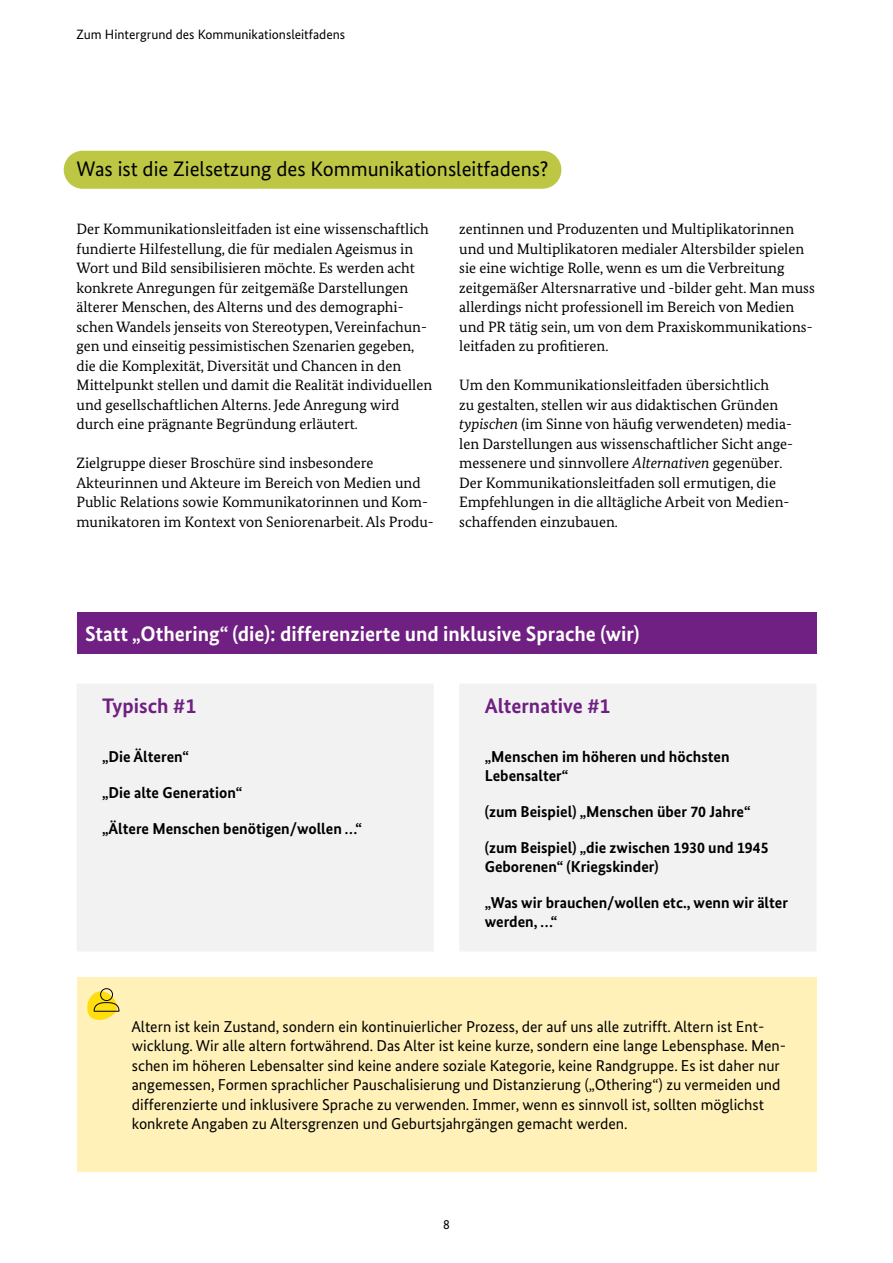
<style>
.page{position:relative;width:893px;height:1263px;background:#fff}
.page>*{position:absolute;margin:0;border:0;box-sizing:border-box;transform-origin:0 0}
.NCD_23_B-HL_H2_Bold_Italic_20_pt{font:700 21px "Bundes Sans";color:#fff}
.NCD_23_B-HL_H2-gruen-Head_1Z{font:21px "Bundes Sans";color:#000}
.SH_BundesSans_16pt{font:700 21px "Bundes Sans";color:#6f2082}
.P_Infokasten_Sans_10_pt{font:15.75px/19.5px "Bundes Sans";color:#000}
.t1{font:700 15.75px/18.9px "Bundes Sans";color:#000}
.P_Fließtext_Serif_10pt{font:15px/19.5px "Bundes Serif";color:#000}
.t2{font:13.5px "Bundes Sans";color:#000}
.s1{font-style:italic}
</style>
<div class="page">
<div style="left:64px;top:151px;width:497px;height:38px;background:#bec744;border-radius:19px"></div>
<div style="left:77px;top:612px;width:739px;height:42px;background:#6f2082"></div>
<div style="left:77px;top:684px;width:739px;height:267px;background:#f2f2f2"></div>
<div style="left:77px;top:977px;width:739px;height:195px;background:#fff1b8"></div>
<svg style="left:87px;top:988px;width:33px;height:32px"></svg>
<p class="t2" style="left:77px;top:26px;width:270px">Zum Hintergrund des Kommunikationsleitfadens</p>
<h2 class="NCD_23_B-HL_H2-gruen-Head_1Z" style="left:76px;top:155px;width:474px">Was ist die Zielsetzung des Kommunikationsleitfadens?</h2>
<p class="P_Fließtext_Serif_10pt" style="left:76px;top:219px;width:357px">Der Kommunikationsleitfaden ist eine wissenschaftlich fundierte Hilfestellung, die für medialen Ageismus in Wort und Bild sensibilisieren möchte. Es werden acht konkrete Anregungen für zeitgemäße Darstellungen älterer Menschen, des Alterns und des demographi&shy;schen Wandels jenseits von Stereotypen, Vereinfachun&shy;gen und einseitig pessimistischen Szenarien gegeben, die die Komplexität, Diversität und Chancen in den Mittelpunkt stellen und damit die Realität individuellen und gesellschaftlichen Alterns. Jede Anregung wird durch eine prägnante Begründung erläutert.</p>
<p class="P_Fließtext_Serif_10pt" style="left:76px;top:453px;width:359px">Zielgruppe dieser Broschüre sind insbesondere Akteurinnen und Akteure im Bereich von Medien und Public Relations sowie Kommunikatorinnen und Kom&shy;munikatoren im Kontext von Seniorenarbeit. Als Produ-</p>
<p class="P_Fließtext_Serif_10pt" style="left:459px;top:219px;width:357px">zentinnen und Produzenten und Multiplikatorinnen und und Multiplikatoren medialer Altersbilder spielen sie eine wichtige Rolle, wenn es um die Verbreitung zeitgemäßer Altersnarrative und -bilder geht. Man muss allerdings nicht professionell im Bereich von Medien und PR tätig sein, um von dem Praxiskommunikations&shy;leitfaden zu profitieren.</p>
<p class="P_Fließtext_Serif_10pt" style="left:459px;top:375px;width:335px">Um den Kommunikationsleitfaden übersichtlich<br>zu gestalten, stellen wir aus didaktischen Gründen <span class="s1">typischen</span> (im Sinne von häufig verwendeten) media&shy;len Darstellungen aus wissenschaftlicher Sicht ange&shy;messenere und sinnvollere <span class="s1">Alternativen</span> gegenüber.<br>Der Kommunikationsleitfaden soll ermutigen, die Empfehlungen in die alltägliche Arbeit von Medien&shy;schaffenden einzubauen.</p>
<p class="NCD_23_B-HL_H2_Bold_Italic_20_pt" style="left:85px;top:621px;width:556px">Statt „Othering“ (die): differenzierte und inklusive Sprache (wir)</p>
<p class="SH_BundesSans_16pt" style="left:102px;top:692px;width:96px">Typisch #1</p>
<p class="t1" style="left:102px;top:747px;width:89px">„Die Älteren“</p>
<p class="t1" style="left:102px;top:783px;width:142px">„Die alte Generation“</p>
<p class="t1" style="left:102px;top:819px;width:262px">„Ältere Menschen benötigen/wollen …“</p>
<p class="SH_BundesSans_16pt" style="left:485px;top:692px;width:127px">Alternative #1</p>
<p class="t1" style="left:485px;top:747px;width:246px">„Menschen im höheren und höchsten<br>Lebensalter“</p>
<p class="t1" style="left:485px;top:802px;width:267px">(zum Beispiel) „Menschen über 70 Jahre“</p>
<p class="t1" style="left:485px;top:838px;width:285px">(zum Beispiel) „die zwischen 1930 und 1945<br>Geborenen“ (Kriegskinder)</p>
<p class="t1" style="left:485px;top:893px;width:305px">„Was wir brauchen/wollen etc., wenn wir älter werden, …“</p>
<p class="P_Infokasten_Sans_10_pt" style="left:131px;top:1016px;width:656px">Altern ist kein Zustand, sondern ein kontinuierlicher Prozess, der auf uns alle zutrifft. Altern ist Ent&shy;wicklung. Wir alle altern fortwährend. Das Alter ist keine kurze, sondern eine lange Lebensphase. Men&shy;schen im höheren Lebensalter sind keine andere soziale Kategorie, keine Randgruppe. Es ist daher nur angemessen, Formen sprachlicher Pauschalisierung und Distanzierung („Othering“) zu vermeiden und differenzierte und inklusivere Sprache zu verwenden. Immer, wenn es sinnvoll ist, sollten möglichst konkrete Angaben zu Altersgrenzen und Geburtsjahrgängen gemacht werden.</p>
<p class="t2" style="left:443px;top:1216px;width:8px">8</p>
</div>
